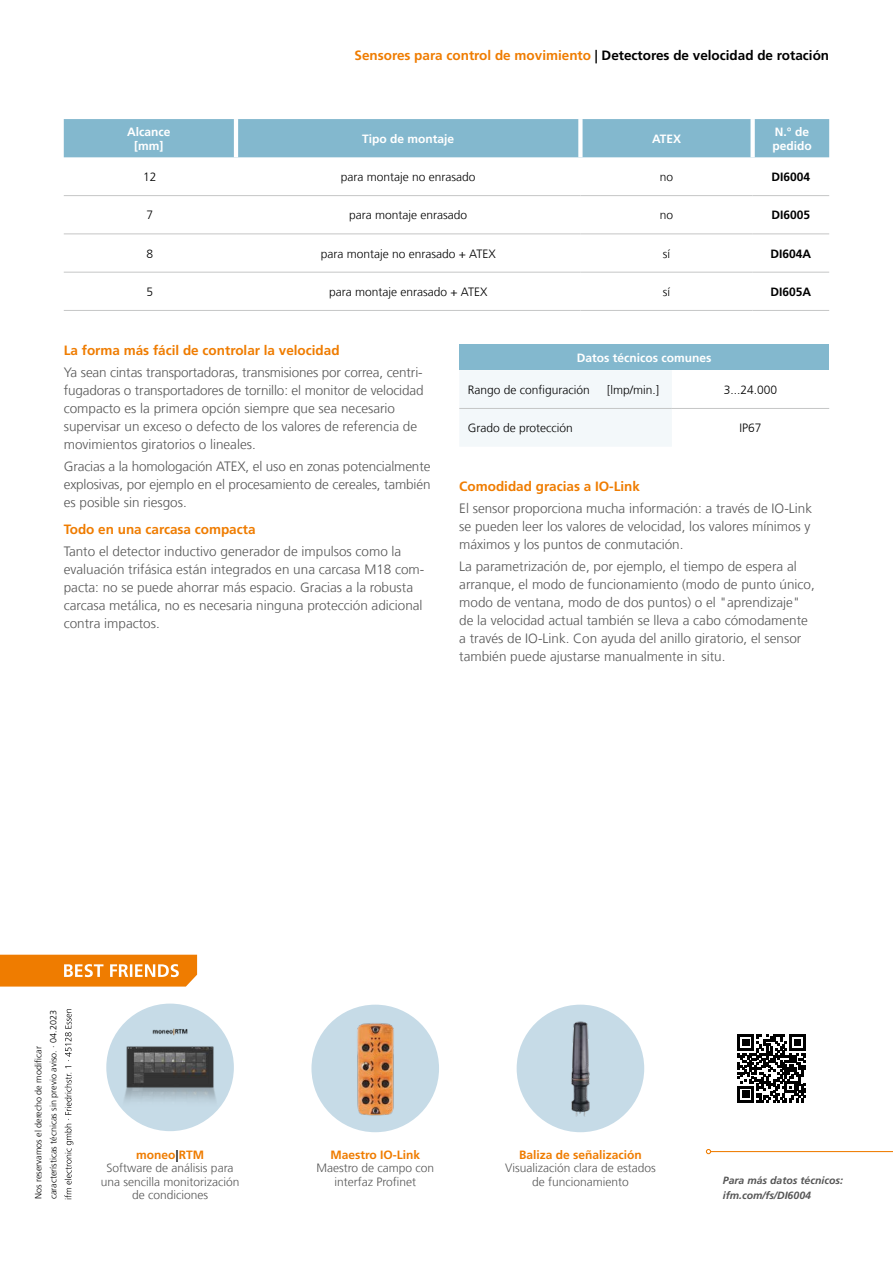
<style>
.page{position:relative;width:893px;height:1263px;background:#fff}
.page>*{position:absolute;margin:0;border:0;box-sizing:border-box;transform-origin:0 0}
.Fließtext{font:300 13.5px/18px "Frutiger LT Com";color:#565656}
.Box_Produktgruppe{font:700 13.5px "Frutiger LT Com";color:#000}
.Fließtext_Headline{font:700 13.5px "Frutiger LT Com";color:#ef7c00}
.Fließtext-2{font:700 13.5px "Frutiger LT Com";color:#ef7c00}
.Best_Friends_Fließte{font:300 12px/13.5px "Frutiger LT Com";color:#565656;text-align:center}
.Tabellentext_zentrie{font:300 12px "Frutiger LT Com";color:#000}
.Tabellenkopf{font:700 12px/14.2px "Frutiger LT Com";color:#fff}
.Tabellentext_TAB{font:300 12px "Frutiger LT Com";color:#000}
.Best_Friends_Headlin{font:700 12px "Frutiger LT Com";color:#ef7c00}
.BESTELLNUMMER{font:700 12px "Frutiger LT Com";color:#000}
.QR_Code_linksbündig{font:italic 700 10.5px "Frutiger LT Com";color:#565656}
.Datum{font:300 9px "Frutiger LT Com";color:#000}
.s1{color:#ef7c00}
.s2{color:#000}
</style>
<div class="page">
<svg style="left:0;top:955px;width:197px;height:31px;background:#f08b1e"></svg>
<img style="left:311px;top:1005px;width:128px;height:127px;border-radius:64px">
<div style="left:517px;top:1005px;width:127px;height:127px;background:#c6dbe7;border-radius:50%"></div>
<img style="left:528px;top:1016px;width:105px;height:105px">
<hr style="left:711px;top:1151px;width:182px;height:1px;background:#ef7c00">
<svg style="left:706px;top:1149px;width:5px;height:5px"></svg>
<svg style="left:738px;top:1034px;width:68px;height:68px"></svg>
<svg style="left:65px;top:1009px;width:8px;height:190px"></svg>
<div style="left:64px;top:119px;width:765px;height:38px;background:#83b8ce"></div>
<hr style="left:234px;top:119px;width:4px;height:38px;background:#fff">
<div style="left:750px;top:119px;width:5px;height:38px;background:#fff"></div>
<div style="left:578px;top:119px;width:5px;height:38px;background:#fff"></div>
<hr style="left:64px;top:195px;width:172px;height:1px;background:#c5c6c6">
<hr style="left:236px;top:195px;width:344px;height:1px;background:#c5c6c6">
<hr style="left:580px;top:195px;width:173px;height:1px;background:#c5c6c6">
<hr style="left:753px;top:195px;width:76px;height:1px;background:#c5c6c6">
<hr style="left:64px;top:234px;width:172px;height:1px;background:#c5c6c6">
<hr style="left:236px;top:234px;width:344px;height:1px;background:#c5c6c6">
<hr style="left:580px;top:234px;width:173px;height:1px;background:#c5c6c6">
<hr style="left:753px;top:234px;width:76px;height:1px;background:#c5c6c6">
<hr style="left:64px;top:272px;width:172px;height:1px;background:#c5c6c6">
<hr style="left:236px;top:272px;width:344px;height:1px;background:#c5c6c6">
<hr style="left:580px;top:272px;width:173px;height:1px;background:#c5c6c6">
<hr style="left:753px;top:272px;width:76px;height:1px;background:#c5c6c6">
<hr style="left:64px;top:310px;width:172px;height:1px;background:#c5c6c6">
<hr style="left:236px;top:310px;width:344px;height:1px;background:#c5c6c6">
<hr style="left:580px;top:310px;width:173px;height:1px;background:#c5c6c6">
<hr style="left:753px;top:310px;width:76px;height:1px;background:#c5c6c6">
<div style="left:459px;top:345px;width:370px;height:25px;background:#83b8ce"></div>
<div style="left:459px;top:371px;width:213px;height:75px;background:#f3f8fa"></div>
<hr style="left:459px;top:408px;width:213px;height:1px;background:#c5c6c6">
<hr style="left:672px;top:408px;width:157px;height:1px;background:#c5c6c6">
<div style="left:106px;top:1003px;width:128px;height:128px;background:#c6dbe7;border-radius:50%"></div>
<img style="left:116px;top:1009px;width:108px;height:108px">
<p class="Tabellenkopf" style="left:127px;top:124px;width:45px">Alcance</p>
<p class="Tabellenkopf" style="left:134px;top:139px;width:31px">[mm]</p>
<p class="Box_Produktgruppe" style="left:354px;top:47px;width:476px"><span class="s1">Sensores para control de movimiento</span> | Detectores de velocidad de rotación</p>
<p class="Tabellenkopf" style="left:362px;top:131px;width:94px">Tipo de montaje</p>
<p class="Tabellenkopf" style="left:652px;top:131px;width:31px">ATEX</p>
<p class="Tabellenkopf" style="left:772px;top:124px;width:41px">N.° de pedido</p>
<p class="Tabellentext_zentrie" style="left:143px;top:170px;width:15px">12</p>
<p class="Tabellentext_zentrie" style="left:341px;top:170px;width:136px">para montaje no enrasado</p>
<p class="Tabellentext_zentrie" style="left:660px;top:170px;width:15px">no</p>
<p class="BESTELLNUMMER" style="left:772px;top:170px;width:40px">DI6004</p>
<p class="Tabellentext_zentrie" style="left:147px;top:208px;width:8px">7</p>
<p class="Tabellentext_zentrie" style="left:349px;top:208px;width:120px">para montaje enrasado</p>
<p class="Tabellentext_zentrie" style="left:660px;top:208px;width:15px">no</p>
<p class="BESTELLNUMMER" style="left:772px;top:208px;width:40px">DI6005</p>
<p class="Tabellentext_zentrie" style="left:147px;top:246px;width:8px">8</p>
<p class="Tabellentext_zentrie" style="left:321px;top:246px;width:177px">para montaje no enrasado + ATEX</p>
<p class="Tabellentext_zentrie" style="left:663px;top:246px;width:9px">sí</p>
<p class="BESTELLNUMMER" style="left:771px;top:246px;width:42px">DI604A</p>
<p class="Tabellentext_zentrie" style="left:147px;top:285px;width:8px">5</p>
<p class="Tabellentext_zentrie" style="left:329px;top:285px;width:160px">para montaje enrasado + ATEX</p>
<p class="Tabellentext_zentrie" style="left:663px;top:285px;width:9px">sí</p>
<p class="BESTELLNUMMER" style="left:771px;top:285px;width:42px">DI605A</p>
<p class="Fließtext_Headline" style="left:64px;top:342px;width:277px">La forma más fácil de controlar la velocidad</p>
<p class="Fließtext" style="left:64px;top:363px;width:361px">Ya sean cintas transportadoras, transmisiones por correa, centri&shy;fugadoras o transportadores de tornillo: el monitor de velocidad compacto es la primera opción siempre que sea necesario supervisar un exceso o defecto de los valores de referencia de movimientos giratorios o lineales.</p>
<p class="Fließtext" style="left:64px;top:458px;width:368px;text-align:justify">Gracias a la homologación ATEX, el uso en zonas potencialmente explosivas, por ejemplo en el procesamiento de cereales, también es posible sin riesgos.</p>
<p class="Fließtext_Headline" style="left:64px;top:521px;width:193px">Todo en una carcasa compacta</p>
<p class="Fließtext" style="left:64px;top:542px;width:362px">Tanto el detector inductivo generador de impulsos como la evaluación trifásica están integrados en una carcasa M18 com&shy;pacta: no se puede ahorrar más espacio. Gracias a la robusta carcasa metálica, no es necesaria ninguna protección adicional contra impactos.</p>
<p class="Tabellenkopf" style="left:577px;top:351px;width:136px">Datos técnicos comunes</p>
<p class="Tabellentext_TAB" style="left:468px;top:383px;width:124px">Rango de configuración</p>
<p class="Tabellentext_TAB" style="left:607px;top:383px;width:54px">[lmp/min.]</p>
<p class="Tabellentext_zentrie" style="left:724px;top:383px;width:55px">3...24.000</p>
<p class="Tabellentext_TAB" style="left:468px;top:421px;width:107px">Grado de protección</p>
<p class="Tabellentext_zentrie" style="left:739px;top:421px;width:24px">IP67</p>
<p class="Fließtext-2" style="left:459px;top:478px;width:182px">Comodidad gracias a IO-Link</p>
<p class="Fließtext" style="left:459px;top:499px;width:354px;text-align:justify">El sensor proporciona mucha información: a través de IO-Link se pueden leer los valores de velocidad, los valores mínimos y máximos y los puntos de conmutación.</p>
<p class="Fließtext" style="left:459px;top:558px;width:357px">La parametrización de, por ejemplo, el tiempo de espera al arranque, el modo de funcionamiento (modo de punto único, modo de ventana, modo de dos puntos) o el "aprendizaje" de la velocidad actual también se lleva a cabo cómodamente a través de IO-Link. Con ayuda del anillo giratorio, el sensor también puede ajustarse manualmente in situ.</p>
<p class="Datum" style="left:33px;top:1199px;width:154px;rotate:-90deg">Nos reservamos el derecho de modificar</p>
<p class="Datum" style="left:48px;top:1199px;width:190px;rotate:-90deg">características técnicas sin previo aviso. · 04.2023</p>
<p class="Best_Friends_Headlin" style="left:136px;top:1147px;width:69px">moneo<span class="s2">|</span>RTM</p>
<p class="Best_Friends_Fließte" style="left:101px;top:1161px;width:140px">Software de análisis para una sencilla monitorización de condiciones</p>
<p class="Best_Friends_Headlin" style="left:330px;top:1147px;width:91px">Maestro IO-Link</p>
<p class="Best_Friends_Fließte" style="left:316px;top:1161px;width:119px">Maestro de campo con interfaz Profinet</p>
<p class="Best_Friends_Headlin" style="left:519px;top:1147px;width:124px">Baliza de señalización</p>
<p class="Best_Friends_Fließte" style="left:505px;top:1161px;width:152px">Visualización clara de estados de funcionamiento</p>
<p class="QR_Code_linksbündig" style="left:723px;top:1174px;width:122px">Para más datos técnicos:</p>
<p class="QR_Code_linksbündig" style="left:723px;top:1189px;width:90px">ifm.com/fs/DI6004</p>
</div>
